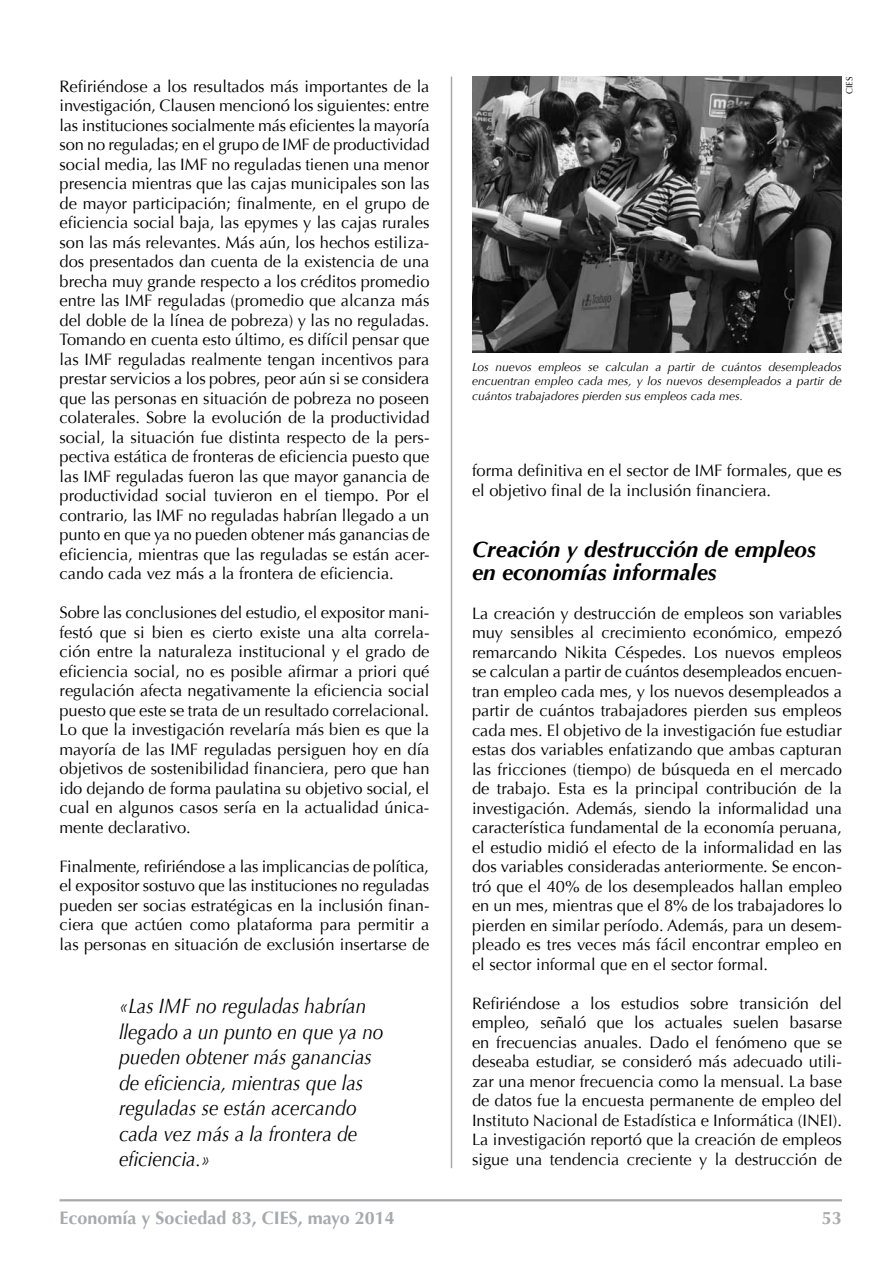
<style>
.page{position:relative;width:893px;height:1263px;background:#fff}
.page>*{position:absolute;margin:0;border:0;box-sizing:border-box;transform-origin:0 0}
.t1{font:italic 700 22.5px/22.5px "Optima";color:#000}
.t2{font:italic 21px/25.5px "Optima";color:#000;scale:.9 1}
.t3{font:700 18px "Optima";color:#a7a9ac}
.t4{font:16.5px/19.5px "Optima";color:#000;text-align:justify}
.t5{font:italic 12px/14.2px "Optima";color:#000;text-align:justify}
.t6{font:9px "Optima";color:#000}
</style>
<div class="page">
<hr style="left:60px;top:1199px;width:782px;height:2px;background:#a7a9ac">
<hr style="left:451px;top:77px;width:1px;height:1091px;background:#a7a9ac">
<img style="left:472px;top:77px;width:370px;height:276px">
<p class="t4" style="left:60px;top:77px;width:372px">Refiriéndose a los resultados más importantes de la investigación, Clausen mencionó los siguientes: entre las instituciones socialmente más eficientes la mayoría son no reguladas; en el grupo de IMF de productividad social media, las IMF no reguladas tienen una menor presencia mientras que las cajas municipales son las de mayor participación; finalmente, en el grupo de eficiencia social baja, las epymes y las cajas rurales son las más relevantes. Más aún, los hechos estiliza&shy;dos presentados dan cuenta de la existencia de una brecha muy grande respecto a los créditos promedio entre las IMF reguladas (promedio que alcanza más del doble de la línea de pobreza) y las no reguladas.<br>Tomando en cuenta esto último, es difícil pensar que las IMF reguladas realmente tengan incentivos para prestar servicios a los pobres, peor aún si se considera que las personas en situación de pobreza no poseen colaterales. Sobre la evolución de la productividad social, la situación fue distinta respecto de la pers&shy;pectiva estática de fronteras de eficiencia puesto que las IMF reguladas fueron las que mayor ganancia de productividad social tuvieron en el tiempo. Por el contrario, las IMF no reguladas habrían llegado a un punto en que ya no pueden obtener más ganancias de eficiencia, mientras que las reguladas se están acer&shy;cando cada vez más a la frontera de eficiencia.</p>
<p class="t4" style="left:60px;top:603px;width:371px">Sobre las conclusiones del estudio, el expositor mani&shy;festó que si bien es cierto existe una alta correla&shy;ción entre la naturaleza institucional y el grado de eficiencia social, no es posible afirmar a priori qué regulación afecta negativamente la eficiencia social puesto que este se trata de un resultado correlacional.<br>Lo que la investigación revelaría más bien es que la mayoría de las IMF reguladas persiguen hoy en día objetivos de sostenibilidad financiera, pero que han ido dejando de forma paulatina su objetivo social, el cual en algunos casos sería en la actualidad única&shy;mente declarativo.</p>
<p class="t4" style="left:60px;top:857px;width:371px">Finalmente, refiriéndose a las implicancias de política, el expositor sostuvo que las instituciones no reguladas pueden ser socias estratégicas en la inclusión finan&shy;ciera que actúen como plataforma para permitir a las personas en situación de exclusión insertarse de</p>
<p class="t2" style="left:119px;top:993px;width:295px">«Las IMF no reguladas habrían llegado a un punto en que ya no pueden obtener más ganancias de eficiencia, mientras que las reguladas se están acercando cada vez más a la frontera de eficiencia.»</p>
<p class="t6" style="left:844px;top:94px;width:19px;rotate:-90deg">CIES</p>
<p class="t5" style="left:472px;top:360px;width:371px">Los nuevos empleos se calculan a partir de cuántos desempleados encuentran empleo cada mes, y los nuevos desempleados a partir de cuántos trabajadores pierden sus empleos cada mes.</p>
<p class="t4" style="left:472px;top:461px;width:371px">forma definitiva en el sector de IMF formales, que es el objetivo final de la inclusión financiera.</p>
<h1 class="t1" style="left:472px;top:538px;width:345px">Creación y destrucción de empleos en economías informales</h1>
<p class="t4" style="left:472px;top:603px;width:372px">La creación y destrucción de empleos son variables muy sensibles al crecimiento económico, empezó remarcando Nikita Céspedes. Los nuevos empleos se calculan a partir de cuántos desempleados encuen&shy;tran empleo cada mes, y los nuevos desempleados a partir de cuántos trabajadores pierden sus empleos cada mes. El objetivo de la investigación fue estudiar estas dos variables enfatizando que ambas capturan las fricciones (tiempo) de búsqueda en el mercado de trabajo. Esta es la principal contribución de la investigación. Además, siendo la informalidad una característica fundamental de la economía peruana, el estudio midió el efecto de la informalidad en las dos variables consideradas anteriormente. Se encon&shy;tró que el 40% de los desempleados hallan empleo en un mes, mientras que el 8% de los trabajadores lo pierden en similar período. Además, para un desem&shy;pleado es tres veces más fácil encontrar empleo en el sector informal que en el sector formal.</p>
<p class="t4" style="left:472px;top:994px;width:371px">Refiriéndose a los estudios sobre transición del empleo, señaló que los actuales suelen basarse en frecuencias anuales. Dado el fenómeno que se deseaba estudiar, se consideró más adecuado utili&shy;zar una menor frecuencia como la mensual. La base de datos fue la encuesta permanente de empleo del Instituto Nacional de Estadística e Informática (INEI).<br>La investigación reportó que la creación de empleos sigue una tendencia creciente y la destrucción de</p>
<p class="t3" style="left:60px;top:1208px;width:337px">Economía y Sociedad 83, CIES, mayo 2014</p>
<p class="t3" style="left:822px;top:1208px;width:22px">53</p>
</div>
